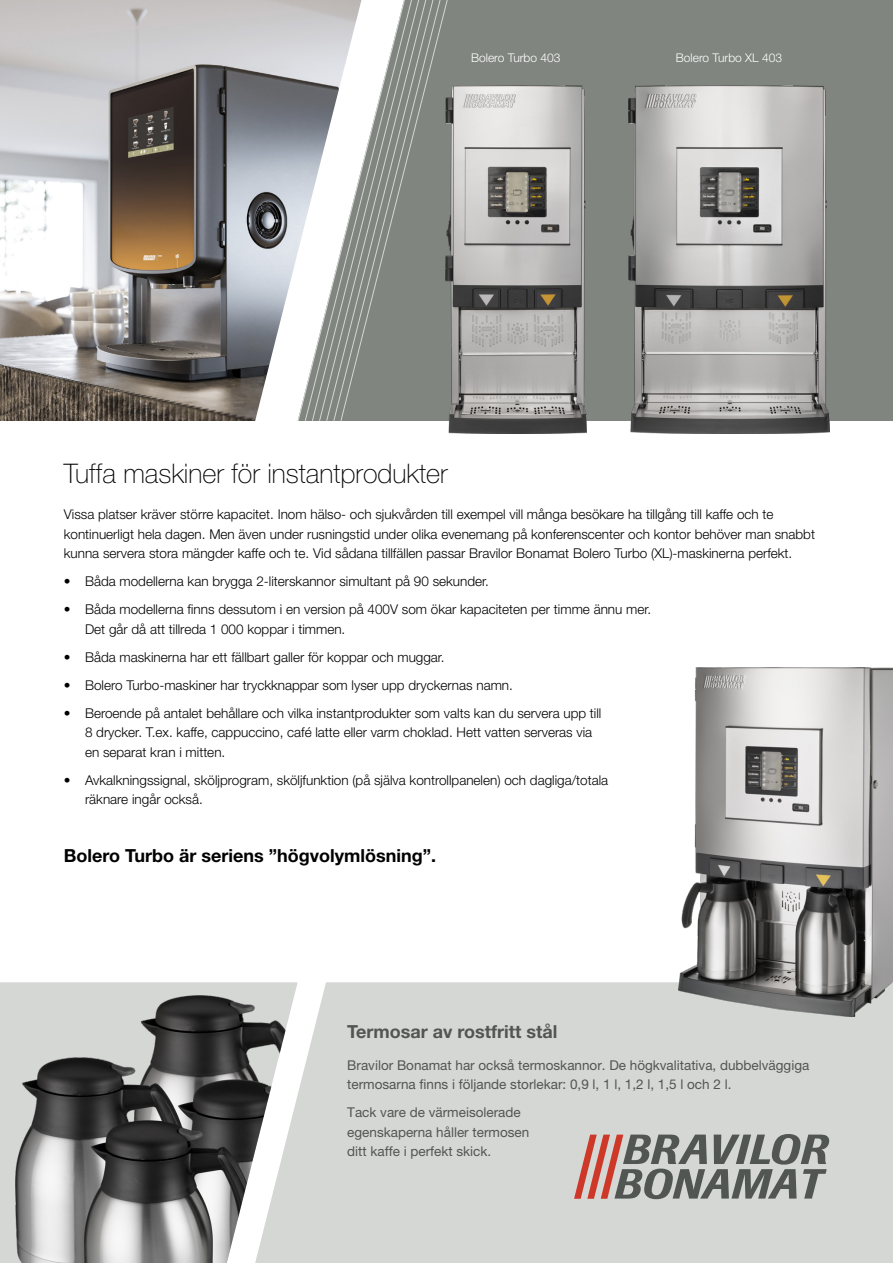
<style>
.page{position:relative;width:893px;height:1263px;background:#fff}
.page>*{position:absolute;margin:0;border:0;box-sizing:border-box;transform-origin:0 0}
.t1{font:100 27px "Helvetica Neue LT Pro";color:#000}
.t2{font:700 18px "Helvetica Neue LT Pro";color:#000}
.t3{font:700 18px "Helvetica Neue LT Pro";color:#525652}
.t4{font:300 13.5px/19.5px "Helvetica Neue LT Pro";color:#000}
.t5{font:13.5px/19.5px "Helvetica Neue LT Pro";color:#525652}
.t6{font:300 12px "Helvetica Neue LT Pro";color:#fff}
</style>
<div class="page">
<div style="left:298px;top:982px;width:595px;height:281px;background:#d4d7d4"></div>
<div style="left:451px;top:0;width:442px;height:421px;background:#808580"></div>
<svg style="left:0;top:982px;width:298px;height:281px;fill:#d4d7d4"></svg>
<img style="left:2px;top:994px;width:293px;height:269px">
<img style="left:0;top:0;width:298px;height:421px">
<svg style="left:298px;top:0;width:6px;height:421px"></svg>
<svg style="left:304px;top:0;width:7px;height:421px"></svg>
<svg style="left:311px;top:0;width:7px;height:421px"></svg>
<svg style="left:318px;top:0;width:7px;height:421px"></svg>
<svg style="left:325px;top:0;width:8px;height:421px"></svg>
<svg style="left:333px;top:0;width:7px;height:421px"></svg>
<svg style="left:340px;top:0;width:111px;height:421px"></svg>
<img style="left:445px;top:85px;width:141px;height:349px">
<img style="left:629px;top:85px;width:200px;height:349px">
<svg style="left:574px;top:1134px;width:255px;height:65px"></svg>
<img style="left:679px;top:667px;width:214px;height:349px">
<p class="t6" style="left:471px;top:50px;width:91px">Bolero Turbo 403</p>
<p class="t6" style="left:676px;top:50px;width:108px">Bolero Turbo XL 403</p>
<h1 class="t1" style="left:64px;top:457px;width:385px">Tuffa maskiner för instantprodukter</h1>
<p class="t4" style="left:64px;top:504px;width:753px">Vissa platser kräver större kapacitet. Inom hälso- och sjukvården till exempel vill många besökare ha tillgång till kaffe och te kontinuerligt hela dagen. Men även under rusningstid under olika evenemang på konferenscenter och kontor behöver man snabbt kunna servera stora mängder kaffe och te. Vid sådana tillfällen passar Bravilor Bonamat Bolero Turbo (XL)-maskinerna perfekt.</p>
<p class="t4" style="left:64px;top:571px;width:427px">• Båda modellerna kan brygga 2-literskannor simultant på 90 sekunder.</p>
<p class="t4" style="left:85px;top:599px;width:568px;text-indent:-21px">• Båda modellerna finns dessutom i en version på 400V som ökar kapaciteten per timme ännu mer.<br>Det går då att tillreda 1 000 koppar i timmen.</p>
<p class="t4" style="left:64px;top:647px;width:382px">• Båda maskinerna har ett fällbart galler för koppar och muggar.</p>
<p class="t4" style="left:64px;top:675px;width:451px">• Bolero Turbo-maskiner har tryckknappar som lyser upp dryckernas namn.</p>
<p class="t4" style="left:85px;top:703px;width:518px;text-indent:-21px">• Beroende på antalet behållare och vilka instantprodukter som valts kan du servera upp till<br>8 drycker. T.ex. kaffe, cappuccino, café latte eller varm choklad. Hett vatten serveras via en separat kran i mitten.</p>
<p class="t4" style="left:85px;top:770px;width:525px;text-indent:-21px">• Avkalkningssignal, sköljprogram, sköljfunktion (på själva kontrollpanelen) och dagliga/totala räknare ingår också.</p>
<h2 class="t2" style="left:64px;top:844px;width:374px">Bolero Turbo är seriens ”högvolymlösning”.</h2>
<h2 class="t3" style="left:347px;top:1020px;width:212px">Termosar av rostfritt stål</h2>
<p class="t5" style="left:347px;top:1055px;width:464px">Bravilor Bonamat har också termoskannor. De högkvalitativa, dubbelväggiga termosarna finns i följande storlekar: 0,9 l, 1 l, 1,2 l, 1,5 l och 2 l.</p>
<p class="t5" style="left:347px;top:1103px;width:184px">Tack vare de värmeisolerade egenskaperna håller termosen ditt kaffe i perfekt skick.</p>
</div>
